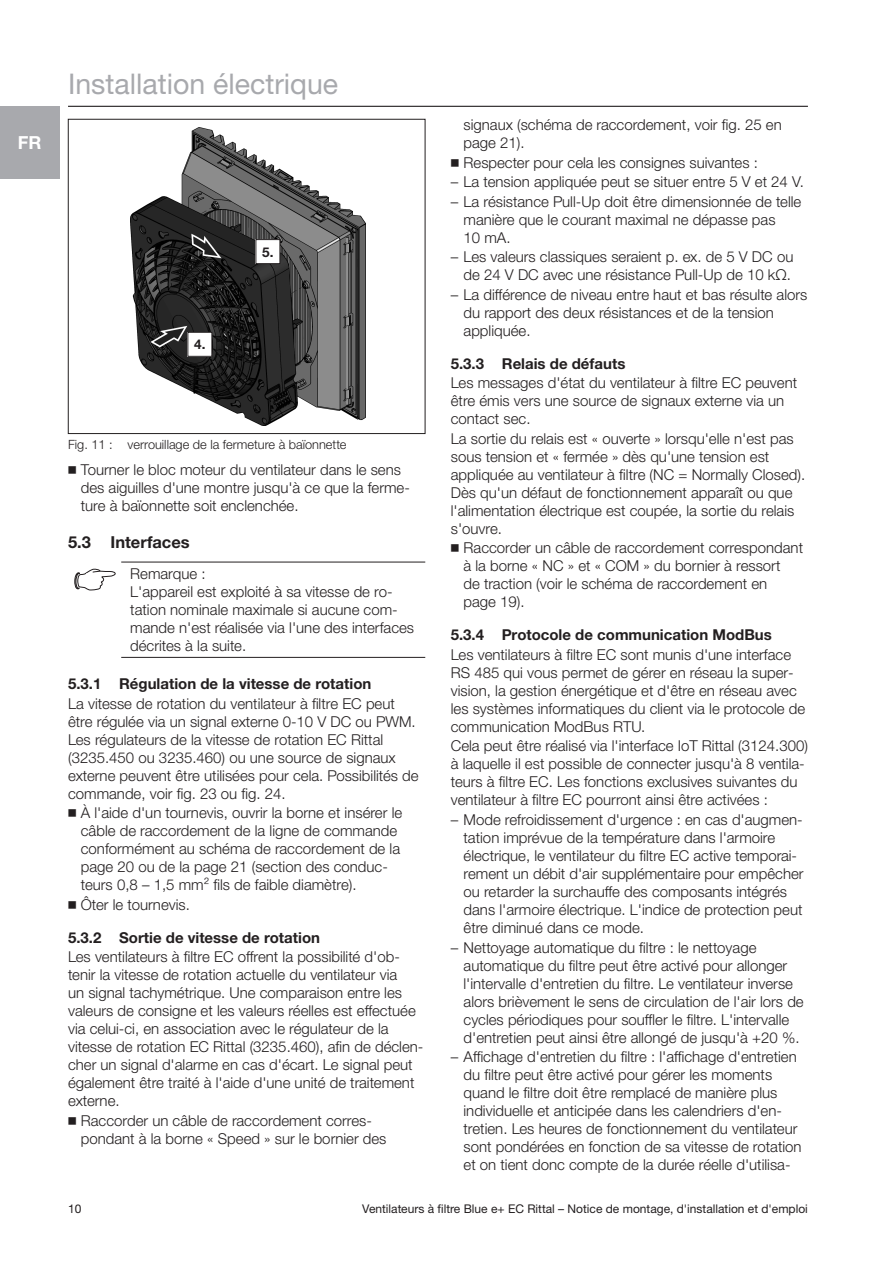
<style>
.page{position:relative;width:893px;height:1263px;background:#fff}
.page>*{position:absolute;margin:0;border:0;box-sizing:border-box;transform-origin:0 0}
.t1{font:28.5px "Neue Helvetica For Rittal";color:#a8a9ad}
.t2{font:700 18px "Neue Helvetica For Rittal";color:#fff}
.t3{font:700 16.5px "Neue Helvetica For Rittal";color:#231f20}
.t4{font:300 15px/18px "Neue Helvetica For Rittal";color:#231f20}
.t5{font:700 15px "Neue Helvetica For Rittal";color:#231f20}
.t6{font:700 13.5px "Neue Helvetica For Rittal";color:#231f20}
.t7{font:300 12.75px "Neue Helvetica For Rittal";color:#231f20}
.t8{font:12px "Neue Helvetica For Rittal";color:#231f20}
</style>
<div class="page">
<hr style="left:68px;top:106px;width:740px;height:1px;background:#231f20">
<div style="left:0;top:106px;width:60px;height:73px;background:#a8a9ad"></div>
<img style="left:131px;top:128px;width:235px;height:298px">
<div style="left:188px;top:332px;width:24px;height:24px;background:#fff"></div>
<div style="left:256px;top:240px;width:24px;height:24px;background:#fff"></div>
<div style="left:256px;top:239px;width:24px;height:25px;border:1px solid #231f20"></div>
<div style="left:68px;top:119px;width:357px;height:315px;border:1px solid #231f20"></div>
<hr style="left:121px;top:562px;width:304px;height:1px;background:#231f20">
<hr style="left:121px;top:657px;width:304px;height:1px;background:#231f20">
<svg style="left:74px;top:568px;width:42px;height:23px"></svg>
<p class="t2" style="left:18px;top:132px;width:25px">FR</p>
<h1 class="t1" style="left:68px;top:66px;width:272px">Installation électrique</h1>
<p class="t6" style="left:194px;top:336px;width:13px">4.</p>
<p class="t6" style="left:262px;top:244px;width:13px">5.</p>
<p class="t7" style="left:68px;top:437px;width:280px">Fig. 11 : verrouillage de la fermeture à baïonnette</p>
<p class="t4" style="left:81px;top:460px;width:331px;text-indent:-13px">◾ Tourner le bloc moteur du ventilateur dans le sens des aiguilles d'une montre jusqu'à ce que la ferme&shy;ture à baïonnette soit enclenchée.</p>
<p class="t3" style="left:68px;top:532px;width:123px">5.3 Interfaces</p>
<p class="t4" style="left:130px;top:565px;width:285px">Remarque :<br>L'appareil est exploité à sa vitesse de ro&shy;tation nominale maximale si aucune com&shy;mande n'est réalisée via l'une des interfaces décrites à la suite.</p>
<p class="t5" style="left:68px;top:674px;width:305px">5.3.1 Régulation de la vitesse de rotation</p>
<p class="t4" style="left:68px;top:694px;width:352px">La vitesse de rotation du ventilateur à filtre EC peut être régulée via un signal externe 0-10 V DC ou PWM.<br>Les régulateurs de la vitesse de rotation EC Rittal (3235.450 ou 3235.460) ou une source de signaux externe peuvent être utilisées pour cela. Possibilités de commande, voir fig. 23 ou fig. 24.</p>
<p class="t4" style="left:81px;top:804px;width:323px;text-indent:-13px">◾ À l'aide d'un tournevis, ouvrir la borne et insérer le câble de raccordement de la ligne de commande conformément au schéma de raccordement de la page 20 ou de la page 21 (section des conduc&shy;teurs 0,8 – 1,5 mm² fils de faible diamètre).</p>
<p class="t4" style="left:68px;top:895px;width:123px">◾ Ôter le tournevis.</p>
<p class="t5" style="left:68px;top:928px;width:253px">5.3.2 Sortie de vitesse de rotation</p>
<p class="t4" style="left:68px;top:948px;width:357px">Les ventilateurs à filtre EC offrent la possibilité d'ob&shy;tenir la vitesse de rotation actuelle du ventilateur via<br>un signal tachymétrique. Une comparaison entre les valeurs de consigne et les valeurs réelles est effectuée via celui-ci, en association avec le régulateur de la vitesse de rotation EC Rittal (3235.460), afin de déclen&shy;cher un signal d'alarme en cas d'écart. Le signal peut également être traité à l'aide d'une unité de traitement externe.</p>
<p class="t4" style="left:81px;top:1111px;width:307px;text-indent:-13px">◾ Raccorder un câble de raccordement corres&shy;pondant à la borne « Speed » sur le bornier des</p>
<p class="t4" style="left:464px;top:116px;width:320px">signaux (schéma de raccordement, voir fig. 25 en page 21).</p>
<p class="t4" style="left:451px;top:153px;width:309px">◾ Respecter pour cela les consignes suivantes :</p>
<p class="t4" style="left:451px;top:173px;width:355px">– La tension appliquée peut se situer entre 5 V et 24 V.</p>
<p class="t4" style="left:464px;top:192px;width:339px;text-indent:-13px">– La résistance Pull-Up doit être dimensionnée de telle manière que le courant maximal ne dépasse pas<br>10 mA.</p>
<p class="t4" style="left:451px;top:248px;width:344px;text-align:right">– Les valeurs classiques seraient p. ex. de 5 V DC ou de 24 V DC avec une résistance Pull-Up de 10 kΩ.</p>
<p class="t4" style="left:464px;top:285px;width:345px;text-indent:-13px">– La différence de niveau entre haut et bas résulte alors du rapport des deux résistances et de la tension appliquée.</p>
<p class="t5" style="left:451px;top:354px;width:176px">5.3.3 Relais de défauts</p>
<p class="t4" style="left:451px;top:374px;width:348px">Les messages d'état du ventilateur à filtre EC peuvent être émis vers une source de signaux externe via un contact sec.</p>
<p class="t4" style="left:451px;top:429px;width:356px">La sortie du relais est « ouverte » lorsqu'elle n'est pas sous tension et « fermée » dès qu'une tension est appliquée au ventilateur à filtre (NC = Normally Closed).<br>Dès qu'un défaut de fonctionnement apparaît ou que l'alimentation électrique est coupée, la sortie du relais s'ouvre.</p>
<p class="t4" style="left:464px;top:539px;width:341px;text-indent:-13px">◾ Raccorder un câble de raccordement correspondant à la borne « NC » et « COM » du bornier à ressort<br>de traction (voir le schéma de raccordement en page 19).</p>
<p class="t5" style="left:451px;top:626px;width:323px">5.3.4 Protocole de communication ModBus</p>
<p class="t4" style="left:451px;top:645px;width:356px">Les ventilateurs à filtre EC sont munis d'une interface RS 485 qui vous permet de gérer en réseau la super&shy;vision, la gestion énergétique et d'être en réseau avec les systèmes informatiques du client via le protocole de communication ModBus RTU.</p>
<p class="t4" style="left:451px;top:737px;width:359px">Cela peut être réalisé via l'interface IoT Rittal (3124.300) à laquelle il est possible de connecter jusqu'à 8 ventila&shy;teurs à filtre EC. Les fonctions exclusives suivantes du ventilateur à filtre EC pourront ainsi être activées :</p>
<p class="t4" style="left:464px;top:810px;width:341px;text-indent:-13px">– Mode refroidissement d'urgence : en cas d'augmen&shy;tation imprévue de la température dans l'armoire électrique, le ventilateur du filtre EC active temporai&shy;rement un débit d'air supplémentaire pour empêcher ou retarder la surchauffe des composants intégrés dans l'armoire électrique. L'indice de protection peut être diminué dans ce mode.</p>
<p class="t4" style="left:464px;top:938px;width:342px;text-indent:-13px">– Nettoyage automatique du filtre : le nettoyage automatique du filtre peut être activé pour allonger l'intervalle d'entretien du filtre. Le ventilateur inverse alors brièvement le sens de circulation de l'air lors de cycles périodiques pour souffler le filtre. L'intervalle d'entretien peut ainsi être allongé de jusqu'à +20 %.</p>
<p class="t4" style="left:464px;top:1047px;width:340px;text-indent:-13px">– Affichage d'entretien du filtre : l'affichage d'entretien du filtre peut être activé pour gérer les moments quand le filtre doit être remplacé de manière plus individuelle et anticipée dans les calendriers d'en&shy;tretien. Les heures de fonctionnement du ventilateur sont pondérées en fonction de sa vitesse de rotation et on tient donc compte de la durée réelle d'utilisa-</p>
<p class="t8" style="left:68px;top:1201px;width:15px">10</p>
<p class="t8" style="left:362px;top:1201px;width:447px">Ventilateurs à filtre Blue e+ EC Rittal – Notice de montage, d'installation et d'emploi</p>
</div>
